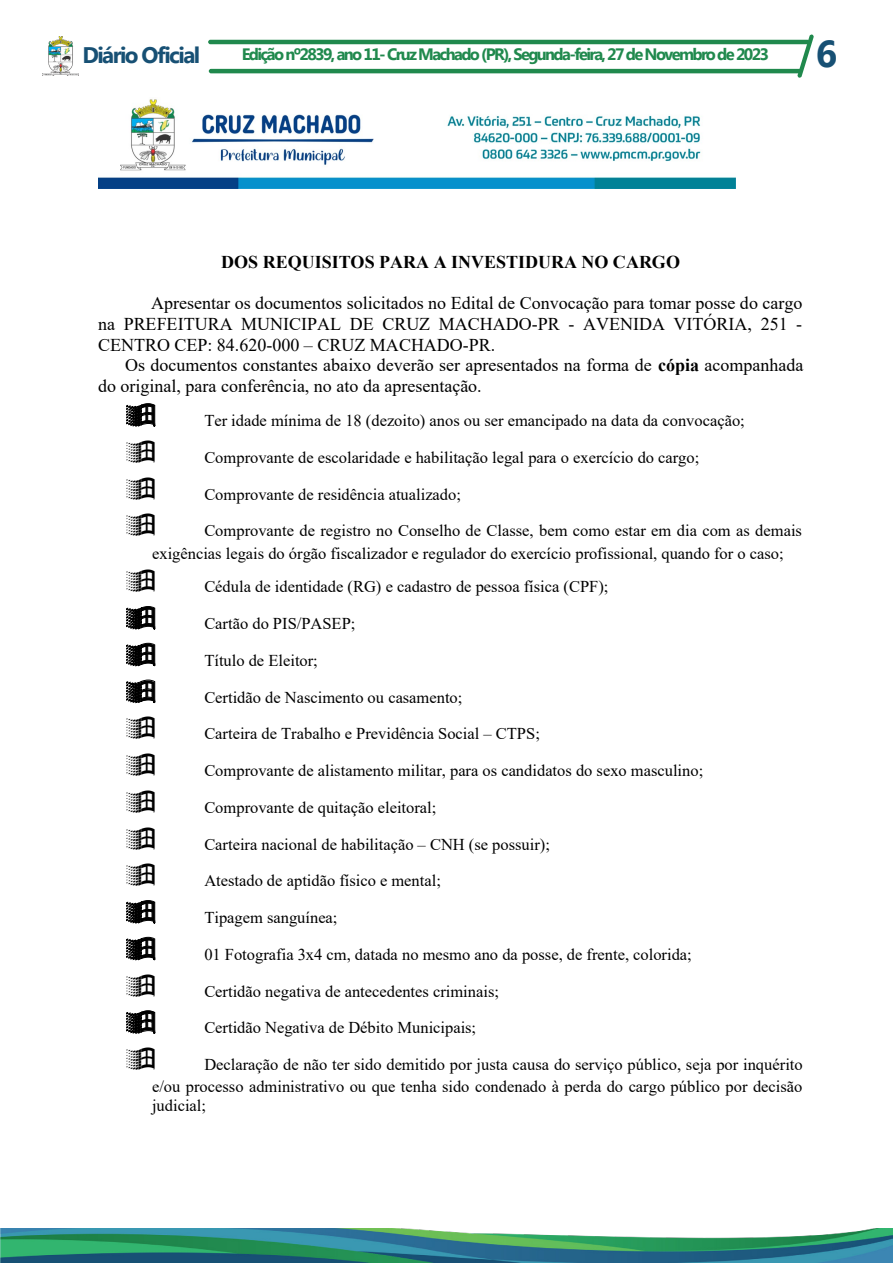
<style>
.page{position:relative;width:893px;height:1263px;background:#fff}
.page>*{position:absolute;margin:0;border:0;box-sizing:border-box;transform-origin:0 0}
.t1{font:700 37.5px "Myanmar Text";color:#175074}
.t2{font:700 22.5px "Myanmar Text";letter-spacing:-.07em;color:#175074}
.t3{font:18px "Times New Roman";color:#000}
.t4{font:700 18px "Times New Roman";color:#000}
.t5{font:16.5px/22px "Times New Roman";color:#000}
.t6{font:700 16.5px "Myanmar Text";letter-spacing:-.1em;color:#20894d}
.s1{font-weight:700}
</style>
<div class="page">
<hr style="left:208px;top:40px;width:602px;height:4px;background:#20894d;border-radius:2px">
<hr style="left:209px;top:69px;width:593px;height:4px;background:#20894d;border-radius:2px">
<img style="left:43px;top:37px;width:36px;height:38px">
<svg style="left:797px;top:34px;width:17px;height:44px"></svg>
<img style="left:0;top:1229px;width:893px;height:34px">
<img style="left:98px;top:99px;width:638px;height:90px">
<p class="t2" style="left:82px;top:42px;width:119px">Diário Oficial</p>
<p class="t6" style="left:242px;top:45px;width:529px">Edição nº2839, ano 11- Cruz Machado (PR), Segunda-feira, 27 de Novembro de 2023</p>
<p class="t1" style="left:816px;top:32px;width:23px">6</p>
<p class="t4" style="left:221px;top:253px;width:460px">DOS REQUISITOS PARA A INVESTIDURA NO CARGO</p>
<p class="t3" style="left:151px;top:294px;width:653px">Apresentar os documentos solicitados no Edital de Convocação para tomar posse do cargo</p>
<p class="t3" style="left:98px;top:314px;width:705px">na PREFEITURA MUNICIPAL DE CRUZ MACHADO-PR - AVENIDA VITÓRIA, 251 -</p>
<p class="t3" style="left:98px;top:335px;width:399px">CENTRO CEP: 84.620-000 – CRUZ MACHADO-PR.</p>
<p class="t3" style="left:125px;top:356px;width:680px">Os documentos constantes abaixo deverão ser apresentados na forma de <span class="s1">cópia</span> acompanhada</p>
<p class="t3" style="left:98px;top:376px;width:385px">do original, para conferência, no ato da apresentação.</p>
<p class="t5" style="left:204px;top:410px;width:542px">Ter idade mínima de 18 (dezoito) anos ou ser emancipado na data da convocação;</p>
<p class="t5" style="left:204px;top:446px;width:496px">Comprovante de escolaridade e habilitação legal para o exercício do cargo;</p>
<p class="t5" style="left:204px;top:483px;width:258px">Comprovante de residência atualizado;</p>
<p class="t5" style="left:152px;top:520px;width:651px;text-indent:52px">Comprovante de registro no Conselho de Classe, bem como estar em dia com as demais exigências legais do órgão fiscalizador e regulador do exercício profissional, quando for o caso;</p>
<p class="t5" style="left:204px;top:576px;width:406px">Cédula de identidade (RG) e cadastro de pessoa física (CPF);</p>
<p class="t5" style="left:204px;top:612px;width:153px">Cartão do PIS/PASEP;</p>
<p class="t5" style="left:204px;top:649px;width:115px">Título de Eleitor;</p>
<p class="t5" style="left:204px;top:686px;width:260px">Certidão de Nascimento ou casamento;</p>
<p class="t5" style="left:204px;top:723px;width:337px">Carteira de Trabalho e Previdência Social – CTPS;</p>
<p class="t5" style="left:204px;top:759px;width:500px">Comprovante de alistamento militar, para os candidatos do sexo masculino;</p>
<p class="t5" style="left:204px;top:796px;width:233px">Comprovante de quitação eleitoral;</p>
<p class="t5" style="left:204px;top:833px;width:347px">Carteira nacional de habilitação – CNH (se possuir);</p>
<p class="t5" style="left:204px;top:870px;width:238px">Atestado de aptidão físico e mental;</p>
<p class="t5" style="left:204px;top:906px;width:135px">Tipagem sanguínea;</p>
<p class="t5" style="left:204px;top:943px;width:489px">01 Fotografia 3x4 cm, datada no mesmo ano da posse, de frente, colorida;</p>
<p class="t5" style="left:204px;top:980px;width:296px">Certidão negativa de antecedentes criminais;</p>
<p class="t5" style="left:204px;top:1017px;width:273px">Certidão Negativa de Débito Municipais;</p>
<p class="t5" style="left:152px;top:1054px;width:652px;text-align:right">Declaração de não ter sido demitido por justa causa do serviço público, seja por inquérito<br>e/ou processo administrativo ou que tenha sido condenado à perda do cargo público por decisão</p>
<p class="t5" style="left:152px;top:1094px;width:56px">judicial;</p>
</div>
